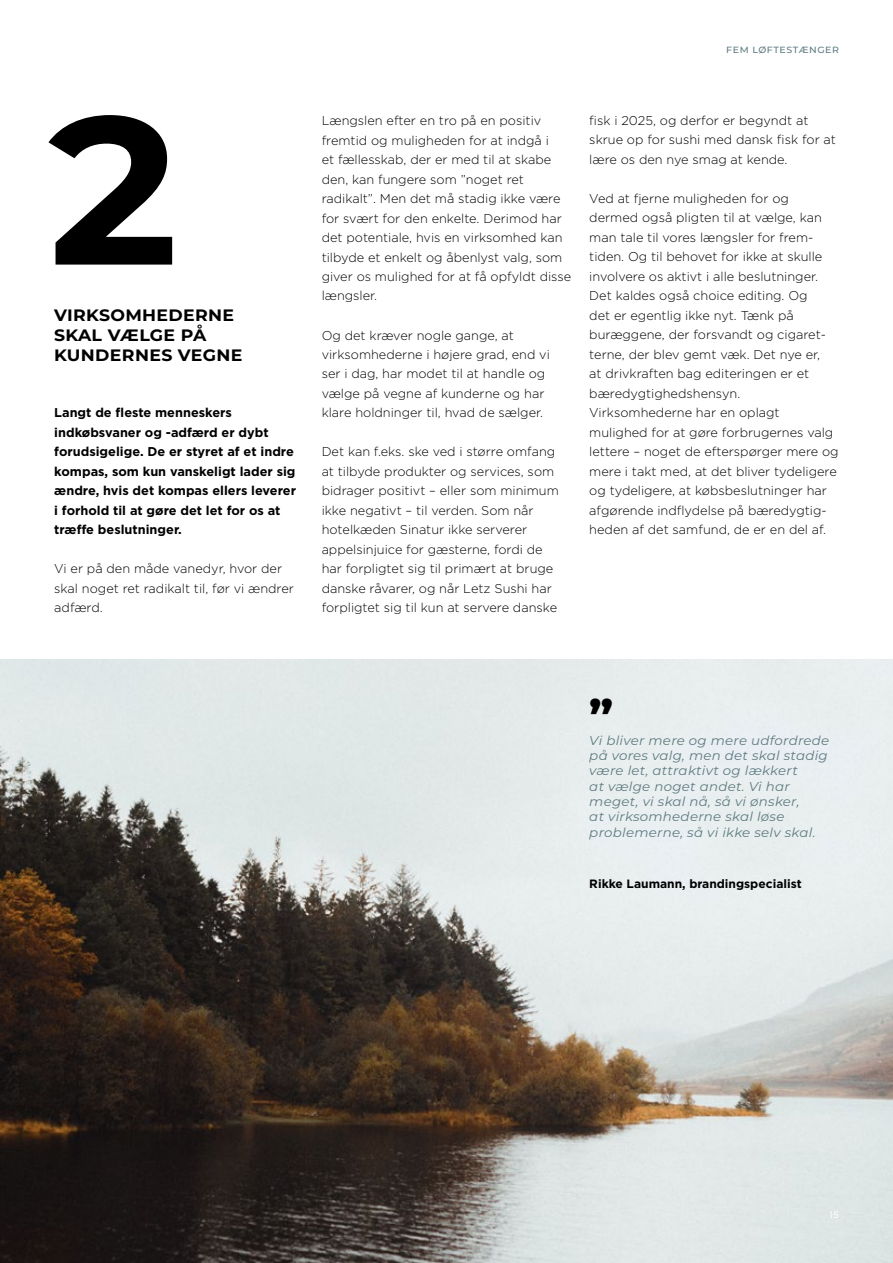
<style>
.page{position:relative;width:893px;height:1263px;background:#fff}
.page>*{position:absolute;margin:0;border:0;box-sizing:border-box;transform-origin:0 0}
.t1{font:700 210px "Montserrat";color:#000;scale:1.05 1}
.t2{font:800 42px "Montserrat";color:#000;scale:1.05 1}
.t3{font:700 16.5px/19.8px "Montserrat";letter-spacing:.02em;color:#000;scale:1.05 1}
.t4{font:300 12.75px/19.5px "Gotham";color:#000}
.t5{font:700 12.75px/19.5px "Gotham";color:#000}
.t6{font:italic 12.75px/15.3px "Montserrat";letter-spacing:.02em;color:#5e7b81;scale:1.05 1}
.t7{font:700 12px "Gotham";color:#000}
.t8{font:500 9px "Montserrat";letter-spacing:.06em;color:#5e7b81;scale:1.05 1}
.t9{font:500 9px "Montserrat";color:#fff;scale:1.05 1}
</style>
<div class="page">
<img style="left:0;top:660px;width:893px;height:603px">
<h1 class="t1" style="left:48px;top:39px;width:125px">2</h1>
<p class="t3" style="left:54px;top:304px;width:181px">VIRKSOMHEDERNE<br>SKAL VÆLGE PÅ<br>KUNDERNES VEGNE</p>
<p class="t5" style="left:54px;top:403px;width:243px">Langt de fleste menneskers indkøbsvaner og -adfærd er dybt forudsigelige. De er styret af et indre kompas, som kun vanskeligt lader sig ændre, hvis det kompas ellers leverer i forhold til at gøre det let for os at træffe beslutninger.</p>
<p class="t4" style="left:54px;top:559px;width:241px">Vi er på den måde vanedyr, hvor der skal noget ret radikalt til, før vi ændrer adfærd.</p>
<p class="t8" style="left:726px;top:43px;width:109px">FEM LØFTESTÆNGER</p>
<p class="t4" style="left:322px;top:110px;width:251px">Længslen efter en tro på en positiv fremtid og muligheden for at indgå i<br>et fællesskab, der er med til at skabe den, kan fungere som ”noget ret radikalt”. Men det må stadig ikke være for svært for den enkelte. Derimod har det potentiale, hvis en virksomhed kan tilbyde et enkelt og åbenlyst valg, som giver os mulighed for at få opfyldt disse længsler.</p>
<p class="t4" style="left:322px;top:325px;width:230px">Og det kræver nogle gange, at virksomhederne i højere grad, end vi ser i dag, har modet til at handle og vælge på vegne af kunderne og har klare holdninger til, hvad de sælger.</p>
<p class="t4" style="left:322px;top:442px;width:239px">Det kan f.eks. ske ved i større omfang at tilbyde produkter og services, som bidrager positivt – eller som minimum ikke negativt – til verden. Som når hotelkæden Sinatur ikke serverer appelsinjuice for gæsterne, fordi de har forpligtet sig til primært at bruge danske råvarer, og når Letz Sushi har forpligtet sig til kun at servere danske</p>
<p class="t4" style="left:589px;top:110px;width:248px">fisk i 2025, og derfor er begyndt at skrue op for sushi med dansk fisk for at lære os den nye smag at kende.</p>
<p class="t4" style="left:589px;top:188px;width:251px">Ved at fjerne muligheden for og dermed også pligten til at vælge, kan man tale til vores længsler for frem&shy;tiden. Og til behovet for ikke at skulle involvere os aktivt i alle beslutninger.<br>Det kaldes også choice editing. Og<br>det er egentlig ikke nyt. Tænk på buræggene, der forsvandt og cigaret&shy;terne, der blev gemt væk. Det nye er,<br>at drivkraften bag editeringen er et bæredygtighedshensyn.<br>Virksomhederne har en oplagt mulighed for at gøre forbrugernes valg lettere – noget de efterspørger mere og mere i takt med, at det bliver tydeligere og tydeligere, at købsbeslutninger har afgørende indflydelse på bæredygtig&shy;heden af det samfund, de er en del af.</p>
<h2 class="t2" style="left:589px;top:684px;width:24px">”</h2>
<p class="t6" style="left:589px;top:732px;width:230px">Vi bliver mere og mere udfordrede på vores valg, men det skal stadig være let, attraktivt og lækkert<br>at vælge noget andet. Vi har meget, vi skal nå, så vi ønsker,<br>at virksomhederne skal løse problemerne, så vi ikke selv skal.</p>
<p class="t7" style="left:589px;top:876px;width:214px">Rikke Laumann, brandingspecialist</p>
<p class="t9" style="left:829px;top:1208px;width:11px">15</p>
</div>
